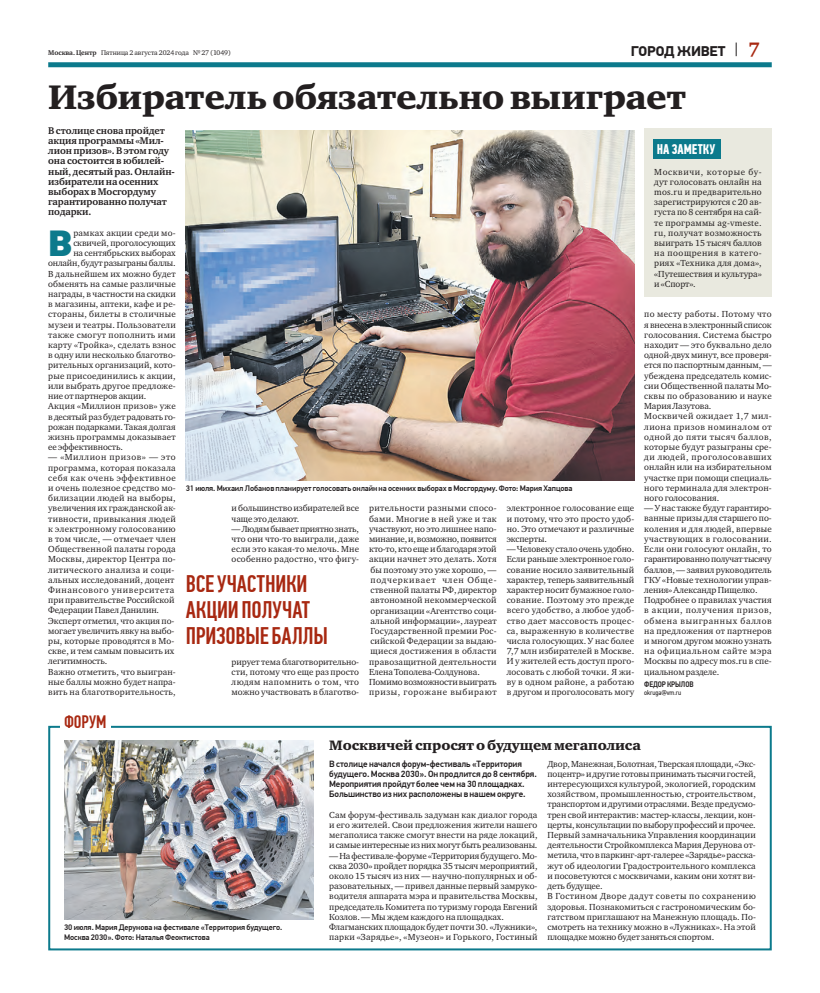
<style>
.page{position:relative;width:820px;height:993px;background:#fff}
.page>*{position:absolute;margin:0;border:0;box-sizing:border-box;transform-origin:0 0}
.t1{font:900 36.2px "PF Din Text Pro";color:#0c7a8c}
.t2{font:35px "Charter ITC Black";letter-spacing:-.01em;color:#231f20}
.t3{font:500 24px/26px "PF Din Text Comp Pro";letter-spacing:-.005em;color:#a82811}
.t4{font:500 18px "PF Din Text Comp Pro";color:#a82811}
.t5{font:14px "Charter ITC Black";letter-spacing:-.01em;color:#231f20}
.t6{font:700 14px "PF Din Text Pro";letter-spacing:-.015em;color:#231f20}
.t7{font:700 14px "PF Din Text Comp Pro";letter-spacing:.01em;color:#fff}
.t8{font:700 10px/10.2px "Charter ITC";letter-spacing:-.01em;color:#231f20}
.t9{font:9px/10.2px "Charter ITC";letter-spacing:.01em;color:#231f20}
.t10{font:500 9px/10.2px "PF Din Text Pro";letter-spacing:-.01em;color:#231f20}
.t11{font:9px/10.2px "Charter ITC";letter-spacing:-.01em;color:#231f20}
.t12{font:9px "Charter ITC";letter-spacing:-.02em;color:#231f20}
.t13{font:9px "Charter ITC";letter-spacing:.035em;color:#231f20}
.t14{font:500 8px/10.2px "PF Din Text Pro";letter-spacing:-.01em;color:#231f20}
.t15{font:500 8px "PF Din Text Cond Pro";letter-spacing:-.01em;color:#231f20}
.t16{font:7px "Charter ITC";letter-spacing:-.01em;color:#231f20}
.t17{font:7px "PF Din Text Cond Pro";letter-spacing:-.01em;color:#231f20}
.s1{font-weight:700}
.s2{font-family:"Charter ITC";font-size:20px;color:#a82811}
</style>
<div class="page">
<div style="left:48px;top:62px;width:723px;height:5px;background:#0c7a8c"></div>
<svg style="left:735px;top:43px;width:1px;height:13px"></svg>
<div style="left:644px;top:129px;width:127px;height:168px;background:#e9e9df"></div>
<div style="left:653px;top:139px;width:67px;height:19px;background:#0c7a8c"></div>
<img style="left:186px;top:130px;width:448px;height:350px">
<div style="left:48px;top:725px;width:723px;height:225px;border:2px solid #0c7a8c"></div>
<div style="left:60px;top:710px;width:51px;height:21px;background:#fff"></div>
<img style="left:64px;top:740px;width:249px;height:179px">
<p class="t16" style="left:48px;top:50px;width:184px"><span class="s1">Москва. Центр</span> Пятница 2 августа 2024 года № 27 (1049)</p>
<h3 class="t6" style="left:630px;top:46px;width:130px">ГОРОД ЖИВЕТ <span class="s2">7</span></h3>
<h2 class="t2" style="left:48px;top:82px;width:639px">Избиратель обязательно выиграет</h2>
<p class="t8" style="left:48px;top:126px;width:128px">В столице снова пройдет акция программы «Мил&shy;лион призов». В этом году она состоится в юбилей&shy;ный, десятый раз. Онлайн&shy;избиратели на осенних выборах в Мосгордуму гарантированно получат подарки.</p>
<h1 class="t1" style="left:48px;top:229px;width:26px">В</h1>
<p class="t9" style="left:73px;top:228px;width:104px">рамках акции среди мо-</p>
<p class="t11" style="left:73px;top:238px;width:104px">сквичей, проголосующих</p>
<p class="t9" style="left:73px;top:249px;width:104px">на сентябрьских выборах</p>
<p class="t12" style="left:48px;top:259px;width:129px">онлайн, будут разыграны баллы.</p>
<p class="t9" style="left:48px;top:269px;width:129px">В дальнейшем их можно будет</p>
<p class="t9" style="left:48px;top:279px;width:129px">обменять на самые различные</p>
<p class="t9" style="left:48px;top:289px;width:129px">награды, в частности на скидки</p>
<p class="t9" style="left:48px;top:300px;width:129px">в магазины, аптеки, кафе и ре-</p>
<p class="t9" style="left:48px;top:310px;width:129px">стораны, билеты в столичные</p>
<p class="t9" style="left:48px;top:320px;width:129px">музеи и театры. Пользователи</p>
<p class="t13" style="left:48px;top:331px;width:129px">также смогут пополнить ими</p>
<p class="t9" style="left:48px;top:340px;width:129px">карту «Тройка», сделать взнос</p>
<p class="t9" style="left:48px;top:351px;width:129px">в одну или несколько благотво-</p>
<p class="t9" style="left:48px;top:361px;width:129px">рительных организаций, кото-</p>
<p class="t9" style="left:48px;top:371px;width:129px">рые присоединились к акции,</p>
<p class="t9" style="left:48px;top:381px;width:129px">или выбрать другое предложе-</p>
<p class="t11" style="left:48px;top:391px;width:99px">ние от партнеров акции.</p>
<p class="t9" style="left:48px;top:402px;width:129px">Акция «Миллион призов» уже</p>
<p class="t11" style="left:48px;top:412px;width:129px">в десятый раз будет радовать го-</p>
<p class="t9" style="left:48px;top:422px;width:129px">рожан подарками. Такая долгая</p>
<p class="t9" style="left:48px;top:432px;width:129px">жизнь программы доказывает</p>
<p class="t11" style="left:48px;top:442px;width:76px">ее эффективность.</p>
<p class="t9" style="left:48px;top:453px;width:129px">— «Миллион призов» — это программа, которая показала себя как очень эффективное и очень полезное средство мо&shy;билизации людей на выборы, увеличения их гражданской ак&shy;тивности, привыкания людей к электронному голосованию в том числе, — отмечает член<br>Общественной палаты города<br>Москвы, директор Центра по&shy;литического анализа и соци&shy;альных исследований, доцент<br>Финансового университета при правительстве Российской<br>Федерации Павел Данилин.<br>Эксперт отметил, что акция по&shy;могает увеличить явку на выбо&shy;ры, которые проводятся в Мо&shy;скве, и тем самым повысить их легитимность.<br>Важно отметить, что выигран&shy;ные баллы можно будет напра&shy;вить на благотворительность,</p>
<h3 class="t4" style="left:64px;top:714px;width:44px">ФОРУМ</h3>
<h3 class="t7" style="left:656px;top:143px;width:60px">НА ЗАМЕТКУ</h3>
<p class="t14" style="left:186px;top:484px;width:388px">31 июля. Михаил Лобанов планирует голосовать онлайн на осенних выборах в Мосгордуму. Фото: Мария Хапцова</p>
<p class="t11" style="left:231px;top:504px;width:129px">и большинство избирателей все чаще это делают.</p>
<p class="t9" style="left:231px;top:524px;width:129px;text-align:justify">— Людям бывает приятно знать, что они что-то выиграли, даже если это какая-то мелочь. Мне особенно радостно, что фигу-</p>
<h3 class="t3" style="left:186px;top:573px;width:144px">ВСЕУЧАСТНИКИ<br>АКЦИИ ПОЛУЧАТ<br>ПРИЗОВЫЕ БАЛЛЫ</h3>
<p class="t9" style="left:231px;top:657px;width:129px;text-align:justify">рирует тема благотворительно&shy;сти, потому что еще раз просто людям напомнить о том, что можно участвовать в благотво-</p>
<p class="t9" style="left:369px;top:504px;width:129px">рительности разными спосо&shy;бами. Многие в ней уже и так участвуют, но это лишнее напо&shy;минание, и, возможно, появится кто-то, кто еще и благодаря этой акции начнет это делать. Хотя бы поэтому это уже хорошо, — подчеркивает член Обще&shy;ственной палаты РФ, директор автономной некоммерческой организации «Агентство соци&shy;альной информации», лауреат<br>Государственной премии Рос&shy;сийской Федерации за выдаю&shy;щиеся достижения в области правозащитной деятельности<br>Елена Тополева-Солдунова.<br>Помимо возможности выиграть призы, горожане выбирают</p>
<p class="t9" style="left:506px;top:503px;width:129px;text-align:justify">электронное голосование еще и потому, что это просто удоб&shy;но. Это отмечают и различные эксперты.</p>
<p class="t9" style="left:506px;top:544px;width:129px;text-align:justify">— Человеку стало очень удобно.<br>Если раньше электронное голо&shy;сование носило заявительный характер, теперь заявительный характер носит бумажное голо&shy;сование. Поэтому это прежде всего удобство, а любое удоб&shy;ство дает массовость процес&shy;са, выраженную в количестве числа голосующих. У нас более 7,7 млн избирателей в Москве.<br>И у жителей есть доступ прого&shy;лосовать с любой точки. Я жи&shy;ву в одном районе, а работаю в другом и проголосовать могу</p>
<p class="t9" style="left:654px;top:167px;width:109px;text-align:justify">Москвичи, которые бу&shy;дут голосовать онлайн на mos.ru и предварительно зарегистрируются с 20 ав&shy;густа по 8 сентября на сай&shy;те программы ag-vmeste. ru, получат возможность выиграть 15 тысяч баллов на поощрения в катего&shy;риях «Техника для дома», «Путешествия и культура» и «Спорт».</p>
<p class="t9" style="left:644px;top:310px;width:129px">по месту работы. Потому что я внесена в электронный список голосования. Система быстро находит — это буквально дело одной-двух минут, все проверя&shy;ется по паспортным данным, — убеждена председатель комис&shy;сии Общественной палаты Мо&shy;сквы по образованию и науке<br>Мария Лазутова.<br>Москвичей ожидает 1,7 мил&shy;лиона призов номиналом от одной до пяти тысяч баллов, которые будут разыграны сре&shy;ди людей, проголосовавших онлайн или на избирательном участке при помощи специаль&shy;ного терминала для электрон&shy;ного голосования.</p>
<p class="t9" style="left:644px;top:503px;width:129px">— У нас также будут гарантиро&shy;ванные призы для старшего по&shy;коления и для людей, впервые участвующих в голосовании.<br>Если они голосуют онлайн, то гарантированно получат тысячу баллов, — заявил руководитель<br>ГКУ «Новые технологии управ&shy;ления» Александр Пищелко.<br>Подробнее о правилах участия в акции, получения призов, обмена выигранных баллов на предложения от партнеров и многом другом можно узнать на официальном сайте мэра<br>Москвы по адресу mos.ru в спе&shy;циальном разделе.</p>
<p class="t15" style="left:644px;top:681px;width:51px">ФЕДОР КРЫЛОВ</p>
<p class="t17" style="left:644px;top:689px;width:38px">okruga@vm.ru</p>
<h3 class="t5" style="left:329px;top:739px;width:313px">Москвичей спросят о будущем мегаполиса</h3>
<p class="t14" style="left:64px;top:922px;width:220px">30 июля. Мария Дерунова на фестивале «Территория будущего.<br>Москва 2030». Фото: Наталья Феоктистова</p>
<p class="t10" style="left:329px;top:759px;width:209px">В столице начался форум-фестиваль «Территория будущего. Москва 2030». Он продлится до 8 сентября.<br>Мероприятия пройдут более чем на 30 площадках.<br>Большинство из них расположены в нашем округе.</p>
<p class="t9" style="left:329px;top:810px;width:210px;text-align:justify">Сам форум-фестиваль задуман как диалог города и его жителей. Свои предложения жители нашего мегаполиса также смогут внести на ряде локаций, и самые интересные из них могут быть реализованы.</p>
<p class="t9" style="left:329px;top:850px;width:210px">— На фестивале-форуме «Территория будущего. Мо&shy;сква 2030» пройдет порядка 35 тысяч мероприятий, около 15 тысяч из них — научно-популярных и об&shy;разовательных, — привел данные первый замруко&shy;водителя аппарата мэра и правительства Москвы, председатель Комитета по туризму города Евгений Козлов. — Мы ждем каждого на площадках.<br>Флагманских площадок будет почти 30. «Лужники», парки «Зарядье», «Музеон» и Горького, Гостиный</p>
<p class="t9" style="left:547px;top:759px;width:210px">Двор, Манежная, Болотная, Тверская площади, «Экс&shy;поцентр» и другие готовы принимать тысячи гостей, интересующихся культурой, экологией, городским хозяйством, промышленностью, строительством, транспортом и другими отраслями. Везде предусмо&shy;трен свой интерактив: мастер-классы, лекции, кон&shy;церты, консультации по выбору профессий и прочее.<br>Первый замначальника Управления координации деятельности Стройкомплекса Мария Дерунова от&shy;метила, что в паркинг-арт-галерее «Зарядье» расска&shy;жут об идеологии Градостроительного комплекса и посоветуются с москвичами, каким они хотят ви&shy;деть будущее.<br>В Гостином Дворе дадут советы по сохранению здоровья. Познакомиться с гастрономическим бо&shy;гатством приглашают на Манежную площадь. По&shy;смотреть на технику можно в «Лужниках». На этой площадке можно будет заняться спортом.</p>
</div>
